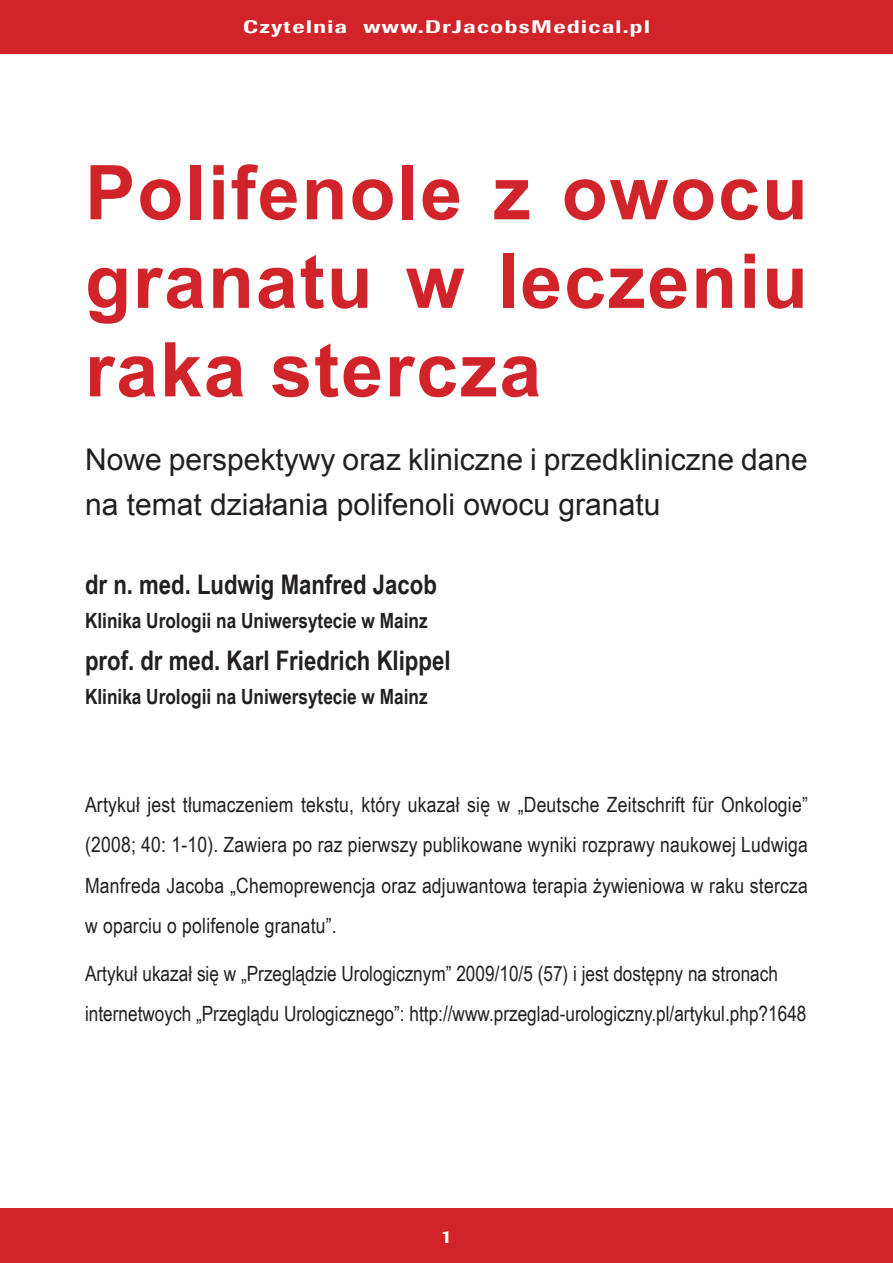
<style>
.page{position:relative;width:893px;height:1263px;background:#fff}
.page>*{position:absolute;margin:0;border:0;box-sizing:border-box;transform-origin:0 0}
.t1{font:700 75.6px/88.5px "Arial Narrow";letter-spacing:.02em;color:#d1232a;text-align:justify;scale:1.22 1}
.t2{font:30px/45px "Arial";color:#231f20}
.t3{font:700 27px "Arial Narrow";color:#231f20}
.t4{font:21px/40.5px "Arial Narrow";color:#231f20;text-align:justify}
.t5{font:700 21px "Arial Narrow";color:#231f20}
.t6{font:500 18px "Imago";letter-spacing:.07em;color:#fff;scale:1.2 1}
.t7{font:500 18px "Imago";letter-spacing:.07em;color:#fff}
</style>
<div class="page">
<div style="left:0;top:0;width:893px;height:53px;background:#d1232a"></div>
<div style="left:0;top:1208px;width:893px;height:55px;background:#d1232a"></div>
<p class="t6" style="left:243px;top:16px;width:340px">Czytelnia www.DrJacobsMedical.pl</p>
<h1 class="t1" style="left:85px;top:145px;width:594px">Polifenole z owocu granatu w leczeniu raka stercza</h1>
<h2 class="t2" style="left:85px;top:437px;width:724px">Nowe perspektywy oraz kliniczne i przedkliniczne dane na temat działania polifenoli owocu granatu</h2>
<p class="t3" style="left:85px;top:564px;width:353px">dr n. med. Ludwig Manfred Jacob</p>
<p class="t5" style="left:85px;top:605px;width:344px">Klinika Urologii na Uniwersytecie w Mainz</p>
<p class="t3" style="left:85px;top:640px;width:367px">prof. dr med. Karl Friedrich Klippel</p>
<p class="t5" style="left:85px;top:681px;width:344px">Klinika Urologii na Uniwersytecie w Mainz</p>
<p class="t4" style="left:85px;top:783px;width:724px">Artykuł jest tłumaczeniem tekstu, który ukazał się w „Deutsche Zeitschrift für Onkologie” (2008; 40: 1-10). Zawiera po raz pierwszy publikowane wyniki rozprawy naukowej Ludwiga Manfreda Jacoba „Chemoprewencja oraz adjuwantowa terapia żywieniowa w raku stercza w oparciu o polifenole granatu”.</p>
<p class="t4" style="left:85px;top:952px;width:723px">Artykuł ukazał się w „Przeglądzie Urologicznym” 2009/10/5 (57) i jest dostępny na stronach internetwoych „Przeglądu Urologicznego”: http://www.przeglad-urologiczny.pl/artykul.php?1648</p>
<p class="t7" style="left:441px;top:1225px;width:12px">1</p>
</div>
